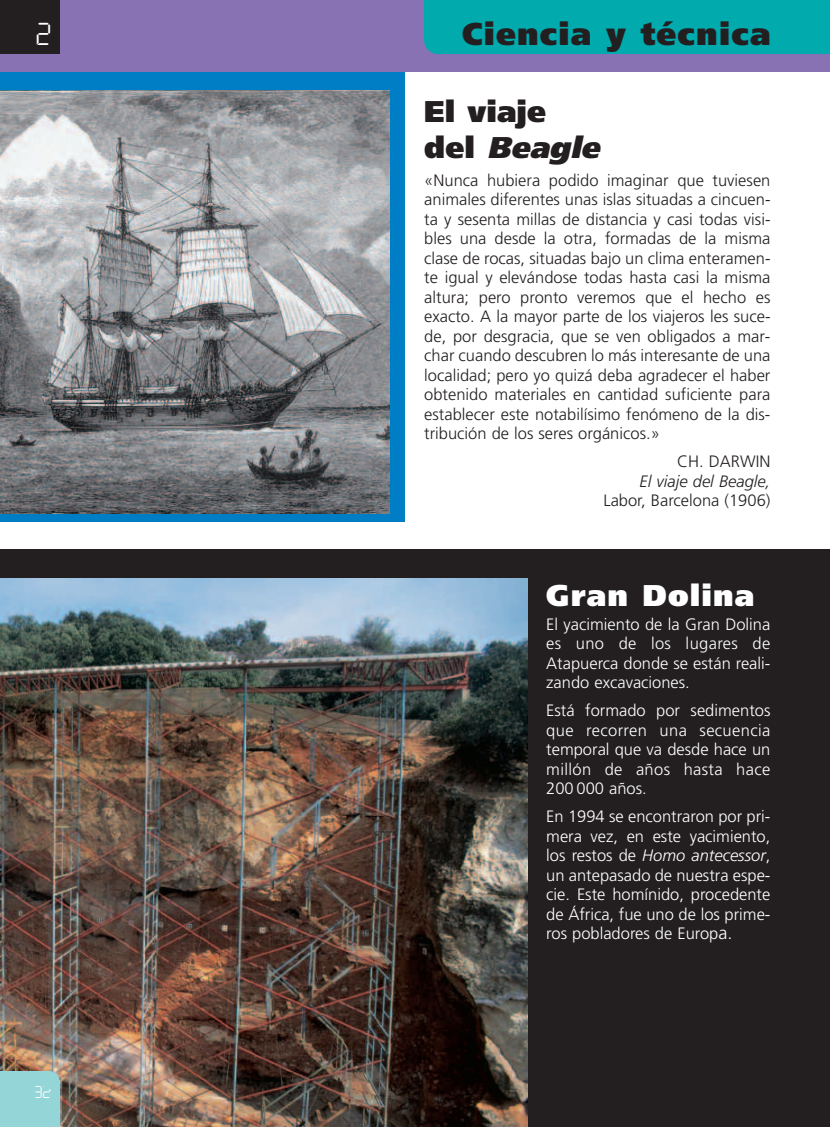
<style>
.page{position:relative;width:830px;height:1127px;background:#fff}
.page>*{position:absolute;margin:0;border:0;box-sizing:border-box;transform-origin:0 0}
.t1{font:33px "LED";color:#fff}
.t2{font:900 31.5px "Frutiger";letter-spacing:.035em;color:#231f20}
.t3{font:900 30px/36px "Frutiger";color:#231f20}
.t4{font:900 30px "Frutiger";letter-spacing:.035em;color:#fff}
.t5{font:18px "LED";color:#fff}
.t6{font:300 16.5px/19.5px "Frutiger";color:#231f20;text-align:justify}
.t7{font:300 16.5px/19.5px "Frutiger";color:#fff;text-align:justify}
.t8{font:italic 300 16.5px "Frutiger";color:#231f20}
.s1{font-style:italic}
.s2{font-size:18px}
</style>
<div class="page">
<div style="left:0;top:0;width:404px;height:522px;background:#007ec5"></div>
<div style="left:0;top:549px;width:829px;height:578px;background:#231f20"></div>
<img style="left:0;top:578px;width:527px;height:549px">
<img style="left:0;top:90px;width:389px;height:423px">
<div style="left:0;top:0;width:829px;height:72px;background:#8972b3"></div>
<div style="left:437px;top:0;width:392px;height:54px;background:#00aaad"></div>
<div style="left:424px;top:0;width:27px;height:40px;background:#00aaad"></div>
<div style="left:424px;top:27px;width:27px;height:27px;background:#00aaad;border-radius:50%"></div>
<div style="left:0;top:0;width:60px;height:54px;background:#231f20"></div>
<div style="left:0;top:1080px;width:60px;height:47px;background:#94d5d8"></div>
<div style="left:0;top:1071px;width:50px;height:18px;background:#94d5d8"></div>
<div style="left:42px;top:1071px;width:18px;height:18px;background:#94d5d8;border-radius:50%"></div>
<h1 class="t1" style="left:36px;top:14px;width:16px">2</h1>
<h2 class="t2" style="left:462px;top:21px;width:310px">Ciencia y técnica</h2>
<h3 class="t3" style="left:424px;top:95px;width:183px">El viaje<br>d e l <span class="s1">Beagle</span></h3>
<p class="t6" style="left:424px;top:171px;width:347px">«Nunca hubiera podido imaginar que tuviesen animales diferentes unas islas situadas a cincuen&shy;ta y sesenta millas de distancia y casi todas visi&shy;bles una desde la otra, formadas de la misma clase de rocas, situadas bajo un clima enteramen&shy;te igual y elevándose todas hasta casi la misma altura; pero pronto veremos que el hecho es exacto. A la mayor parte de los viajeros les suce&shy;de, por desgracia, que se ven obligados a mar&shy;char cuando descubren lo más interesante de una localidad; pero yo quizá deba agradecer el haber obtenido materiales en cantidad suficiente para establecer este notabilísimo fenómeno de la dis&shy;tribución de los seres orgánicos.»</p>
<p class="t6" style="left:676px;top:453px;width:95px">CH. DARWIN</p>
<p class="t8" style="left:639px;top:474px;width:132px">El viaje del Beagle,</p>
<p class="t6" style="left:603px;top:492px;width:168px">Labor, Barcelona (1906)</p>
<p class="t5" style="left:34px;top:1081px;width:18px">32</p>
<h3 class="t4" style="left:546px;top:583px;width:209px">Gran Dolina</h3>
<p class="t7" style="left:546px;top:616px;width:225px">El yacimiento de la Gran Dolina es uno de los lugares de Atapuerca donde se están reali&shy;zando excavaciones.</p>
<p class="t7" style="left:546px;top:702px;width:225px">Está formado por sedimentos que recorren una secuencia temporal que va desde hace un millón de años hasta hace 200 000 años.</p>
<p class="t7" style="left:546px;top:808px;width:225px">En 1994 se encontraron por pri&shy;mera vez, en este yacimiento, los restos de <span class="s1">Homo antecessor</span>, un antepasado de nuestra espe&shy;cie. Este homínido, procedente de África, fue uno de los prime&shy;ros pobladores de Europ<span class="s2">a.</span></p>
</div>
